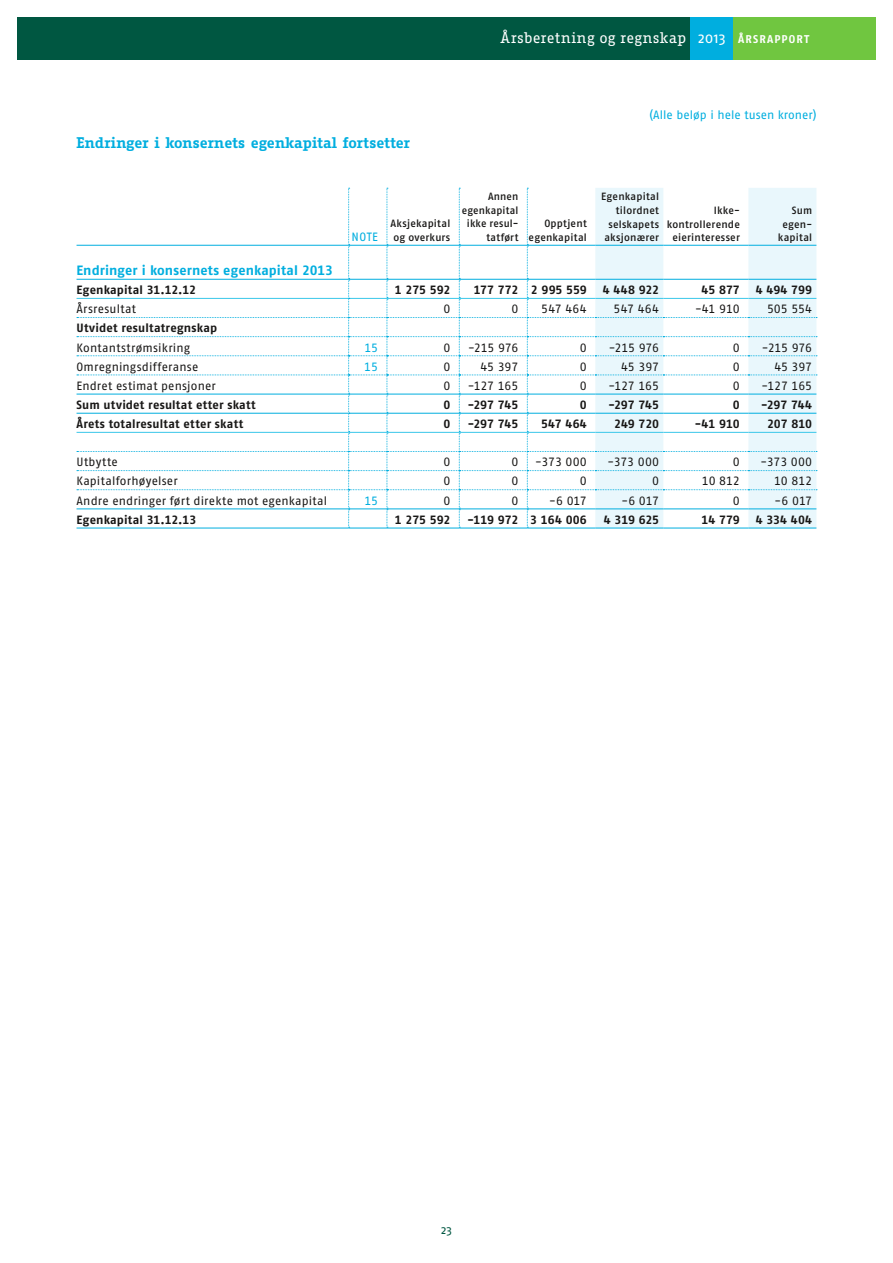
<style>
.page{position:relative;width:893px;height:1263px;background:#fff}
.page>*{position:absolute;margin:0;border:0;box-sizing:border-box;transform-origin:0 0}
.t1{font:700 15px "Fago Office Serif OT";color:#00aedf}
.t2{font:15px "Fago Office Serif OT";letter-spacing:.02em;color:#fff}
.t3{font:700 13.5px "Fago OT";letter-spacing:.005em;color:#00aedf}
.t4{font:12px "Fago OT";letter-spacing:.01em;color:#181716}
.t5{font:700 12px "Fago OT";letter-spacing:.01em;color:#181716}
.t6{font:12px "Fago OT";letter-spacing:.005em;color:#00aedf}
.t7{font:12px "Fago OT";letter-spacing:.03em;color:#181716}
.t8{font:12px "Fago OT";color:#005741}
.t9{font:500 10.5px/13.5px "Fago OT";letter-spacing:.015em;color:#181716;text-align:right}
.s1{font-family:"Fago OT"}
.s2{font-family:"Fago OT";font-weight:700;font-size:11.25px}
</style>
<div class="page">
<svg style="left:77px;top:188px;width:740px;height:340px"></svg>
<hr style="left:77px;top:279px;width:272px;height:1px;background:#00aedf">
<hr style="left:349px;top:279px;width:38px;height:1px;background:#00aedf">
<hr style="left:387px;top:279px;width:72px;height:1px;background:#00aedf">
<hr style="left:459px;top:279px;width:68px;height:1px;background:#00aedf">
<hr style="left:527px;top:279px;width:68px;height:1px;background:#00aedf">
<hr style="left:595px;top:279px;width:68px;height:1px;background:#00aedf">
<hr style="left:663px;top:279px;width:85px;height:1px;background:#00aedf">
<hr style="left:748px;top:279px;width:68px;height:1px;background:#00aedf">
<hr style="left:77px;top:394px;width:272px;height:1px;background:#00aedf">
<hr style="left:349px;top:394px;width:38px;height:1px;background:#00aedf">
<hr style="left:387px;top:394px;width:72px;height:1px;background:#00aedf">
<hr style="left:459px;top:394px;width:68px;height:1px;background:#00aedf">
<hr style="left:527px;top:394px;width:68px;height:1px;background:#00aedf">
<hr style="left:595px;top:394px;width:68px;height:1px;background:#00aedf">
<hr style="left:663px;top:394px;width:85px;height:1px;background:#00aedf">
<hr style="left:748px;top:394px;width:68px;height:1px;background:#00aedf">
<hr style="left:77px;top:432px;width:272px;height:1px;background:#3ac7e9">
<hr style="left:349px;top:432px;width:38px;height:1px;background:#3ac7e9">
<hr style="left:387px;top:432px;width:72px;height:1px;background:#3ac7e9">
<hr style="left:459px;top:432px;width:68px;height:1px;background:#3ac7e9">
<hr style="left:527px;top:432px;width:68px;height:1px;background:#3ac7e9">
<hr style="left:595px;top:432px;width:68px;height:1px;background:#3ac7e9">
<hr style="left:663px;top:432px;width:85px;height:1px;background:#3ac7e9">
<hr style="left:748px;top:432px;width:68px;height:1px;background:#3ac7e9">
<hr style="left:77px;top:508px;width:272px;height:1px;background:#00aedf">
<hr style="left:349px;top:508px;width:38px;height:1px;background:#00aedf">
<hr style="left:387px;top:508px;width:72px;height:1px;background:#00aedf">
<hr style="left:459px;top:508px;width:68px;height:1px;background:#00aedf">
<hr style="left:527px;top:508px;width:68px;height:1px;background:#00aedf">
<hr style="left:595px;top:508px;width:68px;height:1px;background:#00aedf">
<hr style="left:663px;top:508px;width:85px;height:1px;background:#00aedf">
<hr style="left:748px;top:508px;width:68px;height:1px;background:#00aedf">
<hr style="left:77px;top:528px;width:272px;height:1px;background:#00aedf">
<hr style="left:349px;top:528px;width:38px;height:1px;background:#00aedf">
<hr style="left:387px;top:528px;width:72px;height:1px;background:#00aedf">
<hr style="left:459px;top:528px;width:68px;height:1px;background:#00aedf">
<hr style="left:527px;top:528px;width:68px;height:1px;background:#00aedf">
<hr style="left:595px;top:528px;width:68px;height:1px;background:#00aedf">
<hr style="left:663px;top:528px;width:85px;height:1px;background:#00aedf">
<hr style="left:748px;top:528px;width:68px;height:1px;background:#00aedf">
<hr style="left:77px;top:245px;width:272px;height:1px;background:#00aedf">
<hr style="left:349px;top:245px;width:38px;height:1px;background:#00aedf">
<hr style="left:387px;top:245px;width:72px;height:1px;background:#00aedf">
<hr style="left:459px;top:245px;width:68px;height:1px;background:#00aedf">
<hr style="left:527px;top:245px;width:68px;height:1px;background:#00aedf">
<hr style="left:595px;top:245px;width:68px;height:1px;background:#00aedf">
<hr style="left:663px;top:245px;width:85px;height:1px;background:#00aedf">
<hr style="left:748px;top:245px;width:68px;height:1px;background:#00aedf">
<div style="left:17px;top:17px;width:674px;height:43px;background:#005741"></div>
<div style="left:691px;top:17px;width:42px;height:43px;background:#00aedf"></div>
<div style="left:733px;top:17px;width:143px;height:43px;background:#70c640"></div>
<p class="t2" style="left:500px;top:29px;width:311px">Årsberetning og regnskap <span class="s1">2013</span> <span class="s2">ÅRSRAPPORT</span></p>
<p class="t1" style="left:77px;top:134px;width:335px">Endringer i konsernets egenkapital fortsetter</p>
<p class="t6" style="left:649px;top:108px;width:169px">(Alle beløp i hele tusen kroner)</p>
<p class="t6" style="left:352px;top:230px;width:28px">NOTE</p>
<p class="t9" style="left:391px;top:217px;width:61px;text-align:left">Aksjekapital og overkurs</p>
<p class="t9" style="left:462px;top:190px;width:58px">Annen egenkapital ikke resul&shy;tatført</p>
<p class="t9" style="left:529px;top:217px;width:60px">Opptjent egenkapital</p>
<p class="t9" style="left:601px;top:190px;width:59px">Egenkapital tilordnet selskapets aksjonærer</p>
<p class="t9" style="left:667px;top:204px;width:75px">Ikke&shy;kontrollerende eierinteresser</p>
<p class="t9" style="left:778px;top:204px;width:36px">Sum egen&shy;kapital</p>
<p class="t3" style="left:77px;top:262px;width:258px">Endringer i konsernets egenkapital 2013</p>
<p class="t5" style="left:77px;top:283px;width:121px">Egenkapital 31.12.12</p>
<p class="t5" style="left:395px;top:283px;width:57px">1 275 592</p>
<p class="t5" style="left:474px;top:283px;width:114px">177 772 2 995 559</p>
<p class="t5" style="left:603px;top:283px;width:58px">4 448 922</p>
<p class="t5" style="left:701px;top:283px;width:40px">45 877</p>
<p class="t5" style="left:756px;top:283px;width:58px">4 494 799</p>
<p class="t4" style="left:77px;top:302px;width:61px">Årsresultat</p>
<p class="t4" style="left:443px;top:302px;width:8px">0</p>
<p class="t4" style="left:511px;top:302px;width:8px">0</p>
<p class="t4" style="left:541px;top:302px;width:47px">547 464</p>
<p class="t4" style="left:614px;top:302px;width:47px">547 464</p>
<p class="t4" style="left:695px;top:302px;width:46px">-41 910</p>
<p class="t4" style="left:767px;top:302px;width:47px">505 554</p>
<p class="t5" style="left:77px;top:321px;width:142px">Utvidet resultatregnskap</p>
<p class="t4" style="left:77px;top:340px;width:115px">Kontantstrømsikring</p>
<p class="t6" style="left:364px;top:340px;width:15px">15</p>
<p class="t4" style="left:443px;top:340px;width:8px">0</p>
<p class="t4" style="left:468px;top:340px;width:52px">-215 976</p>
<p class="t4" style="left:580px;top:340px;width:8px">0</p>
<p class="t4" style="left:609px;top:340px;width:52px">-215 976</p>
<p class="t4" style="left:733px;top:340px;width:8px">0</p>
<p class="t4" style="left:762px;top:340px;width:52px">-215 976</p>
<p class="t4" style="left:77px;top:359px;width:123px">Omregningsdifferanse</p>
<p class="t6" style="left:364px;top:359px;width:15px">15</p>
<p class="t4" style="left:443px;top:359px;width:8px">0</p>
<p class="t4" style="left:481px;top:359px;width:39px">45 397</p>
<p class="t4" style="left:580px;top:359px;width:8px">0</p>
<p class="t4" style="left:621px;top:359px;width:39px">45 397</p>
<p class="t4" style="left:733px;top:359px;width:8px">0</p>
<p class="t4" style="left:774px;top:359px;width:39px">45 397</p>
<p class="t4" style="left:77px;top:378px;width:141px">Endret estimat pensjoner</p>
<p class="t4" style="left:443px;top:378px;width:8px">0</p>
<p class="t4" style="left:468px;top:378px;width:52px">-127 165</p>
<p class="t4" style="left:580px;top:378px;width:8px">0</p>
<p class="t4" style="left:608px;top:378px;width:52px">-127 165</p>
<p class="t4" style="left:733px;top:378px;width:8px">0</p>
<p class="t4" style="left:761px;top:378px;width:52px">-127 165</p>
<p class="t5" style="left:77px;top:397px;width:181px">Sum utvidet resultat etter skatt</p>
<p class="t5" style="left:443px;top:397px;width:8px">0</p>
<p class="t5" style="left:468px;top:397px;width:52px">-297 745</p>
<p class="t5" style="left:580px;top:397px;width:8px">0</p>
<p class="t5" style="left:608px;top:397px;width:52px">-297 745</p>
<p class="t5" style="left:733px;top:397px;width:8px">0</p>
<p class="t5" style="left:761px;top:397px;width:53px">-297 744</p>
<p class="t5" style="left:77px;top:417px;width:168px">Årets totalresultat etter skatt</p>
<p class="t5" style="left:443px;top:417px;width:8px">0</p>
<p class="t5" style="left:468px;top:417px;width:52px">-297 745</p>
<p class="t5" style="left:541px;top:417px;width:47px">547 464</p>
<p class="t5" style="left:614px;top:417px;width:46px">249 720</p>
<p class="t5" style="left:695px;top:417px;width:47px">-41 910</p>
<p class="t5" style="left:767px;top:417px;width:47px">207 810</p>
<p class="t7" style="left:77px;top:455px;width:43px">Utbytte</p>
<p class="t4" style="left:443px;top:455px;width:8px">0</p>
<p class="t4" style="left:511px;top:455px;width:8px">0</p>
<p class="t4" style="left:535px;top:455px;width:53px">-373 000</p>
<p class="t4" style="left:608px;top:455px;width:53px">-373 000</p>
<p class="t4" style="left:733px;top:455px;width:8px">0</p>
<p class="t4" style="left:761px;top:455px;width:53px">-373 000</p>
<p class="t4" style="left:77px;top:474px;width:103px">Kapitalforhøyelser</p>
<p class="t4" style="left:443px;top:474px;width:8px">0</p>
<p class="t4" style="left:511px;top:474px;width:8px">0</p>
<p class="t4" style="left:580px;top:474px;width:8px">0</p>
<p class="t4" style="left:652px;top:474px;width:8px">0</p>
<p class="t4" style="left:702px;top:474px;width:40px">10 812</p>
<p class="t4" style="left:774px;top:474px;width:40px">10 812</p>
<p class="t4" style="left:77px;top:493px;width:252px">Andre endringer ført direkte mot egenkapital</p>
<p class="t6" style="left:364px;top:493px;width:15px">15</p>
<p class="t4" style="left:443px;top:493px;width:8px">0</p>
<p class="t4" style="left:511px;top:493px;width:8px">0</p>
<p class="t4" style="left:549px;top:493px;width:39px">-6 017</p>
<p class="t4" style="left:622px;top:493px;width:39px">-6 017</p>
<p class="t4" style="left:733px;top:493px;width:8px">0</p>
<p class="t4" style="left:775px;top:493px;width:39px">-6 017</p>
<p class="t5" style="left:77px;top:512px;width:121px">Egenkapital 31.12.13</p>
<p class="t5" style="left:395px;top:512px;width:57px">1 275 592</p>
<p class="t5" style="left:467px;top:512px;width:121px">-119 972 3 164 006</p>
<p class="t5" style="left:604px;top:512px;width:57px">4 319 625</p>
<p class="t5" style="left:701px;top:512px;width:40px">14 779</p>
<p class="t5" style="left:756px;top:512px;width:58px">4 334 404</p>
<p class="t8" style="left:441px;top:1223px;width:12px">23</p>
</div>
